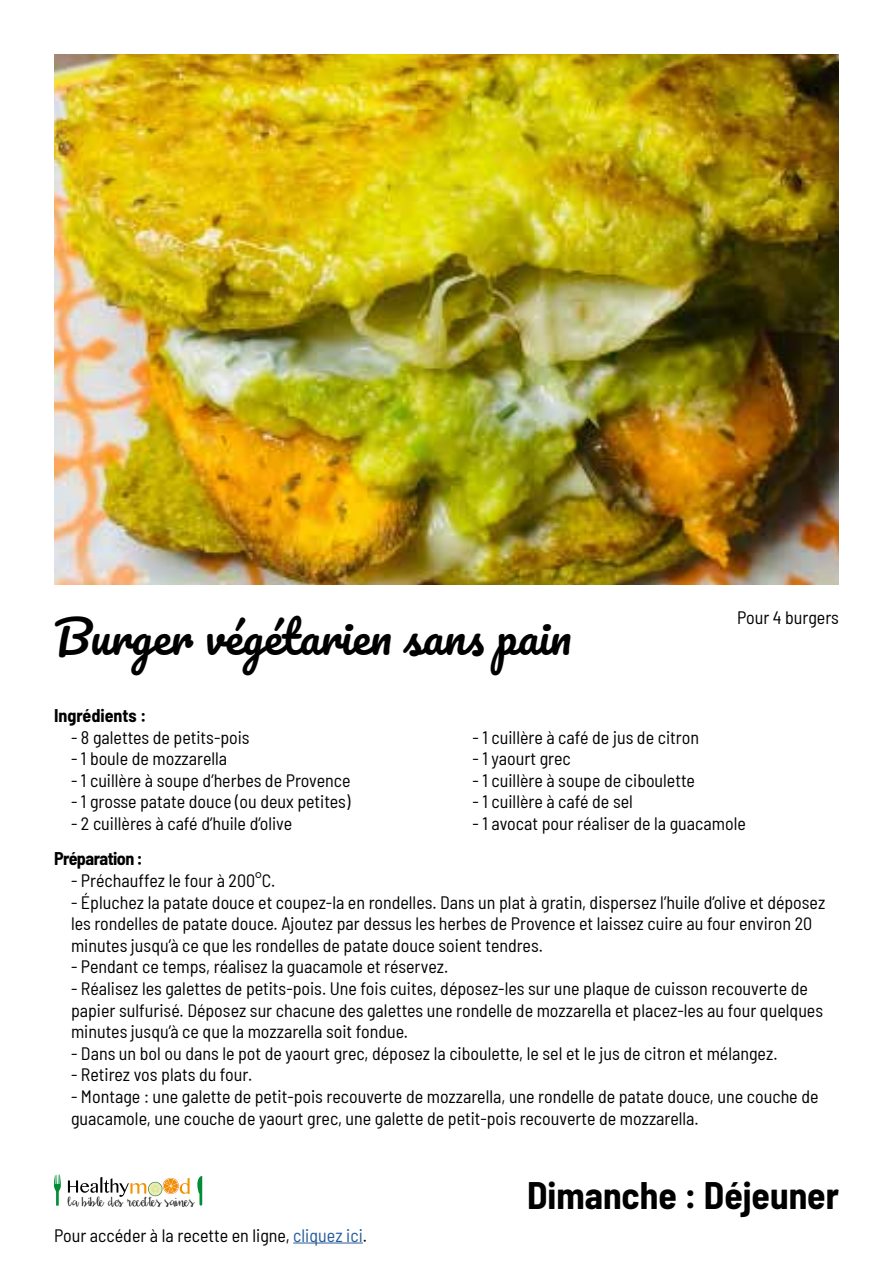
<style>
.page{position:relative;width:893px;height:1263px;background:#fff}
.page>*{position:absolute;margin:0;border:0;box-sizing:border-box;transform-origin:0 0}
.t1{font:45px "Pacifico";color:#000}
.t2{font:700 semi-condensed 37.5px "Barlow";color:#000}
.t3{font:semi-condensed 18px/21.6px "Barlow";color:#000}
.t4{font:700 semi-condensed 18px "Barlow";letter-spacing:-.02em;color:#000}
.t5{font:700 semi-condensed 18px "Barlow";color:#000}
.t6{font:13.8px "Daydreamer";color:#000}
.s1{color:#275b9b}
</style>
<div class="page">
<img style="left:54px;top:54px;width:785px;height:531px">
<svg style="left:54px;top:1174px;width:7px;height:31px"></svg>
<svg style="left:68px;top:1177px;width:122px;height:20px"></svg>
<svg style="left:197px;top:1176px;width:5px;height:29px"></svg>
<hr style="left:293px;top:1242px;width:70px;height:1px;background:#275b9b">
<h1 class="t1" style="left:54px;top:613px;width:519px">Burger végétarien sans pain</h1>
<p class="t3" style="left:737px;top:605px;width:103px">Pour 4 burgers</p>
<p class="t5" style="left:54px;top:702px;width:94px">Ingrédients :</p>
<p class="t3" style="left:71px;top:725px;width:180px">- 8 galettes de petits-pois</p>
<p class="t3" style="left:71px;top:746px;width:158px">- 1 boule de mozzarella</p>
<p class="t3" style="left:71px;top:768px;width:281px">- 1 cuillère à soupe d’herbes de Provence</p>
<p class="t3" style="left:71px;top:790px;width:281px">- 1 grosse patate douce (ou deux petites)</p>
<p class="t3" style="left:71px;top:811px;width:223px">- 2 cuillères à café d’huile d’olive</p>
<p class="t3" style="left:472px;top:725px;width:228px">- 1 cuillère à café de jus de citron</p>
<p class="t3" style="left:472px;top:746px;width:100px">- 1 yaourt grec</p>
<p class="t3" style="left:472px;top:768px;width:224px">- 1 cuillère à soupe de ciboulette</p>
<p class="t3" style="left:472px;top:790px;width:162px">- 1 cuillère à café de sel</p>
<p class="t3" style="left:472px;top:811px;width:275px">- 1 avocat pour réaliser de la guacamole</p>
<p class="t4" style="left:54px;top:846px;width:90px">Préparation :</p>
<p class="t3" style="left:71px;top:868px;width:206px">- Préchauffez le four à 200°C.</p>
<p class="t3" style="left:71px;top:890px;width:756px">- Épluchez la patate douce et coupez-la en rondelles. Dans un plat à gratin, dispersez l’huile d’olive et déposez les rondelles de patate douce. Ajoutez par dessus les herbes de Provence et laissez cuire au four environ 20 minutes jusqu’à ce que les rondelles de patate douce soient tendres.</p>
<p class="t3" style="left:71px;top:955px;width:379px">- Pendant ce temps, réalisez la guacamole et réservez.</p>
<p class="t3" style="left:71px;top:976px;width:753px">- Réalisez les galettes de petits-pois. Une fois cuites, déposez-les sur une plaque de cuisson recouverte de papier sulfurisé. Déposez sur chacune des galettes une rondelle de mozzarella et placez-les au four quelques minutes jusqu’à ce que la mozzarella soit fondue.</p>
<p class="t3" style="left:71px;top:1041px;width:708px">- Dans un bol ou dans le pot de yaourt grec, déposez la ciboulette, le sel et le jus de citron et mélangez.</p>
<p class="t3" style="left:71px;top:1063px;width:183px">- Retirez vos plats du four.</p>
<p class="t3" style="left:71px;top:1084px;width:749px">- Montage : une galette de petit-pois recouverte de mozzarella, une rondelle de patate douce, une couche de guacamole, une couche de yaourt grec, une galette de petit-pois recouverte de mozzarella.</p>
<p class="t6" style="left:68px;top:1193px;width:128px">la bible des recettes saines</p>
<p class="t3" style="left:54px;top:1223px;width:315px">Pour accéder à la recette en ligne, <span class="s1">cliquez ici</span>.</p>
<h2 class="t2" style="left:527px;top:1168px;width:313px">Dimanche : Déjeuner</h2>
</div>
